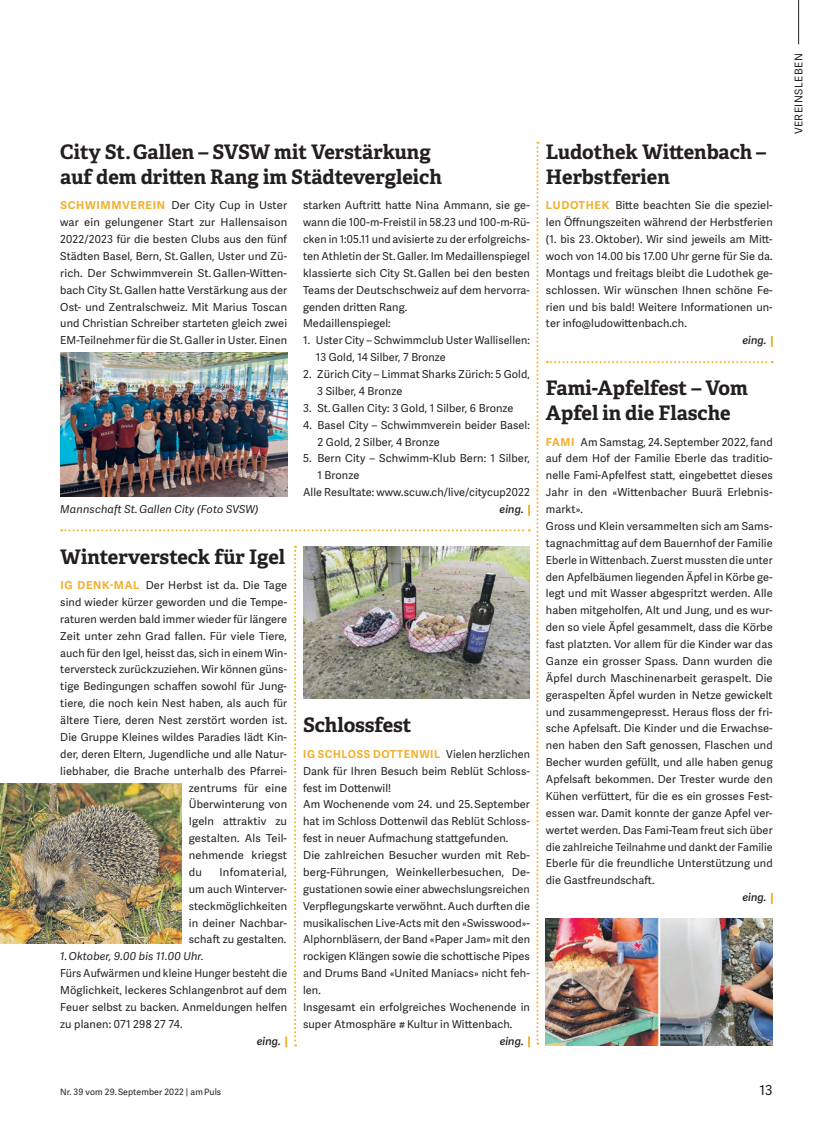
<style>
.page{position:relative;width:833px;height:1134px;background:#fff}
.page>*{position:absolute;margin:0;border:0;box-sizing:border-box;transform-origin:0 0}
.t1{font:700 20px/25px "Adelle";color:#231f20}
.t2{font:13.75px "Adelle Sans";color:#231f20}
.t3{font:11px/16.9px "Adelle Sans";letter-spacing:.01em;color:#231f20}
.t4{font:italic 11px "Adelle Sans";letter-spacing:.01em;color:#231f20}
.t5{font:italic 600 11px "Adelle Sans";letter-spacing:.005em;color:#231f20}
.t6{font:10.62px "Adelle Sans";letter-spacing:.05em;color:#231f20}
.t7{font:8.75px "Adelle Sans";letter-spacing:.01em;color:#231f20}
.s1{font-weight:700;color:#f1b02f}
</style>
<div class="page">
<hr style="left:798px;top:0;width:1px;height:44px;background:#231f20">
<svg style="left:61px;top:529px;width:469px;height:2px"></svg>
<svg style="left:536px;top:142px;width:2px;height:903px"></svg>
<img style="left:546px;top:918px;width:226px;height:127px">
<svg style="left:528px;top:505px;width:2px;height:11px"></svg>
<img style="left:60px;top:353px;width:227px;height:143px">
<svg style="left:547px;top:361px;width:225px;height:2px"></svg>
<svg style="left:285px;top:1036px;width:2px;height:11px"></svg>
<img style="left:0;top:783px;width:182px;height:160px">
<svg style="left:528px;top:1036px;width:2px;height:11px"></svg>
<img style="left:303px;top:547px;width:227px;height:152px">
<svg style="left:294px;top:546px;width:2px;height:500px"></svg>
<h1 class="t1" style="left:60px;top:139px;width:383px">City St. Gallen – SVSW mit Verstärkung auf dem dritten Rang im Städtevergleich</h1>
<p class="t3" style="left:60px;top:197px;width:228px;text-align:justify"><span class="s1">SCHWIMMVEREIN</span> Der City Cup in Uster war ein gelungener Start zur Hallensaison 2022/2023 für die besten Clubs aus den fünf Städten Basel, Bern, St. Gallen, Uster und Zü&shy;rich. Der Schwimmverein St. Gallen-Witten&shy;bach City St. Gallen hatte Verstärkung aus der Ost- und Zentralschweiz. Mit Marius Toscan und Christian Schreiber starteten gleich zwei EM-Teilnehmer für die St. Galler in Uster. Einen</p>
<p class="t3" style="left:303px;top:197px;width:228px">starken Auftritt hatte Nina Ammann, sie ge&shy;wann die 100-m-Freistil in 58.23 und 100-m-Rü&shy;cken in 1:05.11 und avisierte zu der erfolgreichs&shy;ten Athletin der St. Galler. Im Medaillenspiegel klassierte sich City St. Gallen bei den besten Teams der Deutschschweiz auf dem hervorra&shy;genden dritten Rang.<br>Medaillenspiegel:</p>
<p class="t3" style="left:316px;top:332px;width:215px;text-indent:-13px">1. Uster City – Schwimmclub Uster Wallisellen:<br>13 Gold, 14 Silber, 7 Bronze</p>
<p class="t3" style="left:317px;top:366px;width:214px;text-indent:-14px">2. Zürich City – Limmat Sharks Zürich: 5 Gold,<br>3 Silber, 4 Bronze</p>
<p class="t3" style="left:303px;top:400px;width:212px">3. St. Gallen City: 3 Gold, 1 Silber, 6 Bronze</p>
<p class="t3" style="left:317px;top:417px;width:214px;text-indent:-15px">4. Basel City – Schwimmverein beider Basel:<br>2 Gold, 2 Silber, 4 Bronze</p>
<p class="t3" style="left:303px;top:450px;width:228px">5. Bern City – Schwimm-Klub Bern: 1 Silber,</p>
<p class="t3" style="left:317px;top:467px;width:43px">1 Bronze</p>
<p class="t3" style="left:303px;top:484px;width:228px">Alle Resultate: www.scuw.ch/live/citycup2022</p>
<p class="t4" style="left:60px;top:503px;width:200px">Mannschaft St. Gallen City (Foto SVSW)</p>
<p class="t5" style="left:499px;top:503px;width:26px">eing.</p>
<h1 class="t1" style="left:60px;top:544px;width:226px">Winterversteck für Igel</h1>
<p class="t3" style="left:60px;top:577px;width:228px"><span class="s1">IG DENK-MAL</span> Der Herbst ist da. Die Tage</p>
<p class="t3" style="left:60px;top:594px;width:228px">sind wieder kürzer geworden und die Tempe-</p>
<p class="t3" style="left:60px;top:611px;width:228px">raturen werden bald immer wieder für längere</p>
<p class="t3" style="left:60px;top:628px;width:228px">Zeit unter zehn Grad fallen. Für viele Tiere,</p>
<p class="t3" style="left:60px;top:644px;width:228px">auch für den Igel, heisst das, sich in einem Win-</p>
<p class="t3" style="left:60px;top:661px;width:228px">terversteck zurückzuziehen. Wir können güns-</p>
<p class="t3" style="left:60px;top:678px;width:228px">tige Bedingungen schaffen sowohl für Jung-</p>
<p class="t3" style="left:60px;top:695px;width:228px">tiere, die noch kein Nest haben, als auch für</p>
<p class="t3" style="left:60px;top:712px;width:228px">ältere Tiere, deren Nest zerstört worden ist.</p>
<p class="t3" style="left:60px;top:729px;width:228px">Die Gruppe Kleines wildes Paradies lädt Kin-</p>
<p class="t3" style="left:60px;top:746px;width:228px">der, deren Eltern, Jugendliche und alle Natur-</p>
<p class="t3" style="left:60px;top:763px;width:228px">liebhaber, die Brache unterhalb des Pfarrei-</p>
<p class="t3" style="left:189px;top:779px;width:100px">zentrums für eine</p>
<p class="t3" style="left:189px;top:796px;width:100px">Überwinterung von</p>
<p class="t3" style="left:189px;top:813px;width:100px">Igeln attraktiv zu</p>
<p class="t3" style="left:189px;top:830px;width:100px">gestalten. Als Teil-</p>
<p class="t3" style="left:189px;top:847px;width:100px">nehmende kriegst</p>
<p class="t3" style="left:189px;top:864px;width:15px">du</p>
<h1 class="t1" style="left:303px;top:713px;width:110px">Schlossfest</h1>
<p class="t3" style="left:303px;top:746px;width:228px"><span class="s1">IG SCHLOSS DOTTENWIL</span> Vielen herzlichen Dank für Ihren Besuch beim Reblüt Schloss&shy;fest im Dottenwil!<br>Am Wochenende vom 24. und 25. September hat im Schloss Dottenwil das Reblüt Schloss&shy;fest in neuer Aufmachung stattgefunden.<br>Die zahlreichen Besucher wurden mit Reb&shy;berg-Führungen, Weinkellerbesuchen, De&shy;gustationen sowie einer abwechslungsreichen Verpflegungskarte verwöhnt. Auch durften die musikalischen Live-Acts mit den «Swisswood»- Alphornbläsern, der Band «Paper Jam» mit den rockigen Klängen sowie die schottische Pipes and Drums Band «United Maniacs» nicht feh&shy;len.<br>Insgesamt ein erfolgreiches Wochenende in super Atmosphäre # Kultur in Wittenbach.</p>
<p class="t5" style="left:499px;top:1034px;width:26px">eing.</p>
<p class="t3" style="left:189px;top:864px;width:100px;text-align:justify;text-indent:31px">Infomaterial, um auch Winterver&shy;steckmöglichkeiten in deiner Nachbar&shy;schaft zu gestalten.</p>
<p class="t4" style="left:60px;top:950px;width:145px">1. Oktober, 9.00 bis 11.00 Uhr.</p>
<p class="t3" style="left:60px;top:965px;width:228px;text-align:justify">Fürs Aufwärmen und kleine Hunger besteht die Möglichkeit, leckeres Schlangenbrot auf dem Feuer selbst zu backen. Anmeldungen helfen zu planen: 071 298 27 74.</p>
<p class="t5" style="left:257px;top:1034px;width:26px">eing.</p>
<h1 class="t1" style="left:546px;top:139px;width:222px">Ludothek Wittenbach –<br>Herbstferien</h1>
<p class="t3" style="left:546px;top:197px;width:228px;text-align:justify"><span class="s1">LUDOTHEK</span> Bitte beachten Sie die speziel&shy;len Öffnungszeiten während der Herbstferien (1. bis 23. Oktober). Wir sind jeweils am Mitt&shy;woch von 14.00 bis 17.00 Uhr gerne für Sie da.<br>Montags und freitags bleibt die Ludothek ge&shy;schlossen. Wir wünschen Ihnen schöne Fe&shy;rien und bis bald! Weitere Informationen un&shy;ter info@ludowittenbach.ch.</p>
<p class="t5" style="left:742px;top:334px;width:26px">eing.</p>
<h1 class="t1" style="left:546px;top:375px;width:203px">Fami-Apfelfest – Vom<br>Apfel in die Flasche</h1>
<p class="t3" style="left:546px;top:434px;width:228px"><span class="s1">FAMI</span> Am Samstag, 24. September 2022, fand auf dem Hof der Familie Eberle das traditio&shy;nelle Fami-Apfelfest statt, eingebettet dieses Jahr in den «Wittenbacher Buurä Erlebnis&shy;markt».<br>Gross und Klein versammelten sich am Sams&shy;tagnachmittag auf dem Bauernhof der Familie Eberle in Wittenbach. Zuerst mussten die unter den Apfelbäumen liegenden Äpfel in Körbe ge&shy;legt und mit Wasser abgespritzt werden. Alle haben mitgeholfen, Alt und Jung, und es wur&shy;den so viele Äpfel gesammelt, dass die Körbe fast platzten. Vor allem für die Kinder war das Ganze ein grosser Spass. Dann wurden die Äpfel durch Maschinenarbeit geraspelt. Die geraspelten Äpfel wurden in Netze gewickelt und zusammengepresst. Heraus floss der fri&shy;sche Apfelsaft. Die Kinder und die Erwachse&shy;nen haben den Saft genossen, Flaschen und Becher wurden gefüllt, und alle haben genug Apfelsaft bekommen. Der Trester wurde den Kühen verfüttert, für die es ein grosses Fest&shy;essen war. Damit konnte der ganze Apfel ver&shy;wertet werden. Das Fami-Team freut sich über die zahlreiche Teilnahme und dankt der Familie Eberle für die freundliche Unterstützung und die Gastfreundschaft.</p>
<p class="t5" style="left:742px;top:891px;width:26px">eing.</p>
<p class="t7" style="left:60px;top:1087px;width:162px">Nr. 39 vom 29. September 2022 | am Puls</p>
<p class="t2" style="left:759px;top:1082px;width:15px">13</p>
<p class="t6" style="left:792px;top:134px;width:83px;rotate:-90deg">VEREINSLEBEN</p>
</div>
